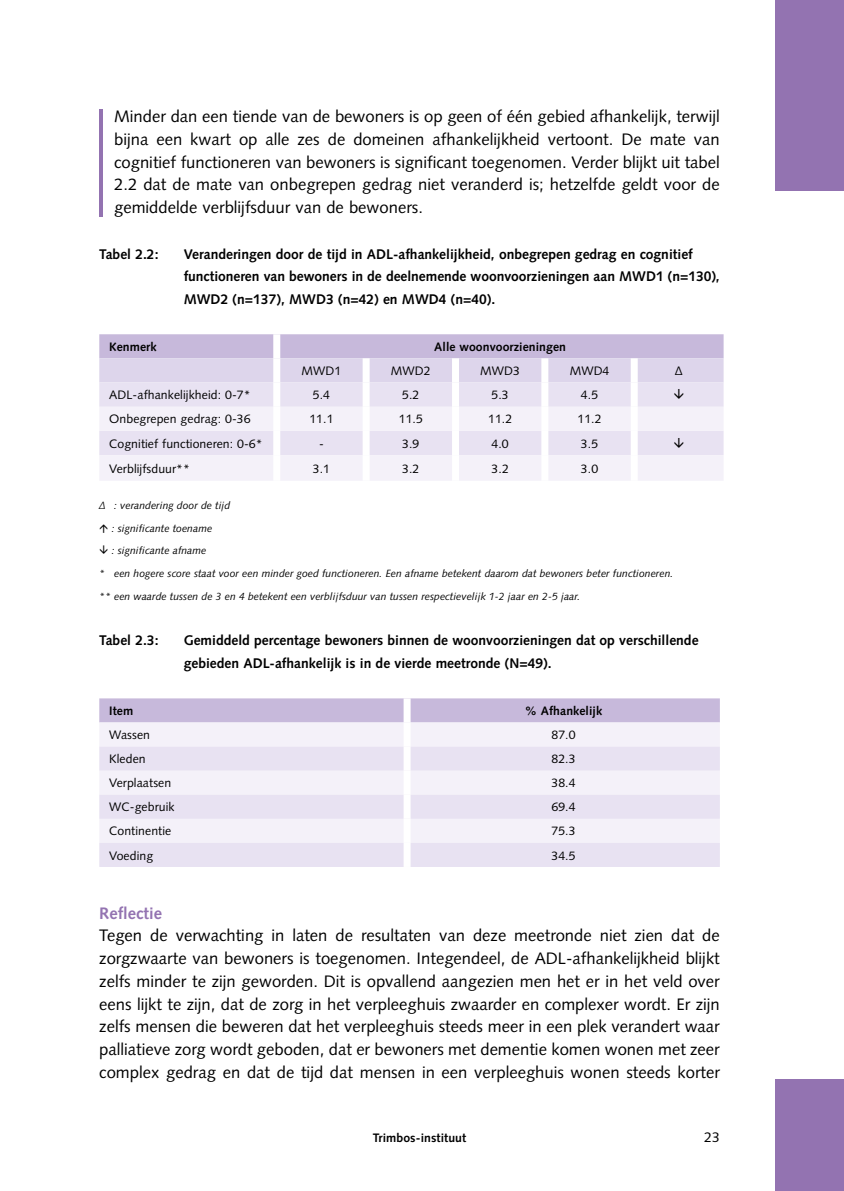
<style>
.page{position:relative;width:844px;height:1191px;background:#fff}
.page>*{position:absolute;margin:0;border:0;box-sizing:border-box;transform-origin:0 0}
.t1{font:16.62px/22.8px "Syntax LT Std";color:#000;text-align:justify}
.t2{font:700 16.62px "Syntax LT Std";color:#9373b1}
.t3{font:700 14px/22.8px "Syntax LT Std";color:#000}
.t4{font:14px "Syntax LT Std";color:#000}
.t5{font:12.25px "Syntax LT Std";letter-spacing:.005em;color:#000}
.t6{font:700 12.25px "Syntax LT Std";letter-spacing:.005em;color:#000}
.t7{font:italic 10.5px "Syntax LT Std";color:#000}
</style>
<div class="page">
<div style="left:775px;top:0;width:68px;height:190px;background:#9373b1"></div>
<div style="left:775px;top:1079px;width:68px;height:112px;background:#9373b1"></div>
<hr style="left:99px;top:109px;width:4px;height:108px;background:#9373b1">
<svg style="left:99px;top:334px;width:624px;height:48px;background:#d2c7e3"></svg>
<div style="left:99px;top:382px;width:624px;height:25px;background:#e8e2f2"></div>
<svg style="left:99px;top:407px;width:624px;height:74px;fill:#f4f1f9"></svg>
<div style="left:273px;top:334px;width:7px;height:24px;background:#fff"></div>
<div style="left:273px;top:358px;width:7px;height:24px;background:#fff"></div>
<div style="left:273px;top:382px;width:7px;height:25px;background:#fff"></div>
<div style="left:273px;top:407px;width:7px;height:24px;background:#fff"></div>
<div style="left:273px;top:431px;width:7px;height:24px;background:#fff"></div>
<div style="left:273px;top:455px;width:7px;height:26px;background:#fff"></div>
<div style="left:362px;top:358px;width:7px;height:24px;background:#fff"></div>
<div style="left:452px;top:358px;width:7px;height:24px;background:#fff"></div>
<div style="left:541px;top:358px;width:7px;height:24px;background:#fff"></div>
<div style="left:630px;top:358px;width:7px;height:24px;background:#fff"></div>
<div style="left:362px;top:382px;width:7px;height:25px;background:#fff"></div>
<div style="left:452px;top:382px;width:7px;height:25px;background:#fff"></div>
<div style="left:541px;top:382px;width:7px;height:25px;background:#fff"></div>
<div style="left:630px;top:382px;width:7px;height:25px;background:#fff"></div>
<div style="left:362px;top:407px;width:7px;height:24px;background:#fff"></div>
<div style="left:452px;top:407px;width:7px;height:24px;background:#fff"></div>
<div style="left:541px;top:407px;width:7px;height:24px;background:#fff"></div>
<div style="left:630px;top:407px;width:7px;height:24px;background:#fff"></div>
<div style="left:362px;top:431px;width:7px;height:24px;background:#fff"></div>
<div style="left:452px;top:431px;width:7px;height:24px;background:#fff"></div>
<div style="left:541px;top:431px;width:7px;height:24px;background:#fff"></div>
<div style="left:630px;top:431px;width:7px;height:24px;background:#fff"></div>
<div style="left:362px;top:455px;width:7px;height:26px;background:#fff"></div>
<div style="left:452px;top:455px;width:7px;height:26px;background:#fff"></div>
<div style="left:541px;top:455px;width:7px;height:26px;background:#fff"></div>
<div style="left:630px;top:455px;width:7px;height:26px;background:#fff"></div>
<div style="left:99px;top:698px;width:620px;height:24px;background:#c7b9db"></div>
<div style="left:99px;top:722px;width:620px;height:24px;background:#f4f1f9"></div>
<svg style="left:99px;top:746px;width:620px;height:121px;fill:#e8e2f2"></svg>
<div style="left:403px;top:698px;width:7px;height:24px;background:#fff"></div>
<div style="left:403px;top:722px;width:7px;height:24px;background:#fff"></div>
<div style="left:403px;top:746px;width:7px;height:24px;background:#fff"></div>
<div style="left:403px;top:770px;width:7px;height:24px;background:#fff"></div>
<div style="left:403px;top:794px;width:7px;height:25px;background:#fff"></div>
<div style="left:403px;top:819px;width:7px;height:24px;background:#fff"></div>
<div style="left:403px;top:843px;width:7px;height:24px;background:#fff"></div>
<svg style="left:674px;top:389px;width:9px;height:10px"></svg>
<svg style="left:674px;top:437px;width:9px;height:11px"></svg>
<p class="t1" style="left:114px;top:105px;width:607px">Minder dan een tiende van de bewoners is op geen of één gebied afhankelijk, terwijl bijna een kwart op alle zes de domeinen afhankelijkheid vertoont. De mate van cognitief functioneren van bewoners is significant toegenomen. Verder blijkt uit tabel 2.2 dat de mate van onbegrepen gedrag niet veranderd is; hetzelfde geldt voor de gemiddelde verblijfsduur van de bewoners.</p>
<p class="t3" style="left:99px;top:242px;width:61px">Tabel 2.2:</p>
<p class="t3" style="left:184px;top:242px;width:537px">Veranderingen door de tijd in ADL-afhankelijkheid, onbegrepen gedrag en cognitief functioneren van bewoners in de deelnemende woonvoorzieningen aan MWD1 (n=130),<br>MWD2 (n=137), MWD3 (n=42) en MWD4 (n=40).</p>
<p class="t6" style="left:109px;top:340px;width:49px">Kenmerk</p>
<p class="t6" style="left:434px;top:340px;width:133px">Alle woonvoorzieningen</p>
<p class="t5" style="left:301px;top:363px;width:41px">MWD1</p>
<p class="t5" style="left:391px;top:363px;width:41px">MWD2</p>
<p class="t5" style="left:480px;top:363px;width:41px">MWD3</p>
<p class="t5" style="left:569px;top:363px;width:41px">MWD4</p>
<p class="t5" style="left:674px;top:363px;width:9px">Δ</p>
<p class="t5" style="left:109px;top:388px;width:143px">ADL-afhankelijkheid: 0-7*</p>
<p class="t5" style="left:313px;top:388px;width:19px">5.4</p>
<p class="t5" style="left:402px;top:388px;width:19px">5.2</p>
<p class="t5" style="left:491px;top:388px;width:19px">5.3</p>
<p class="t5" style="left:580px;top:388px;width:19px">4.5</p>
<p class="t5" style="left:109px;top:412px;width:143px">Onbegrepen gedrag: 0-36</p>
<p class="t5" style="left:309px;top:412px;width:26px">11.1</p>
<p class="t5" style="left:398px;top:412px;width:26px">11.5</p>
<p class="t5" style="left:488px;top:412px;width:26px">11.2</p>
<p class="t5" style="left:577px;top:412px;width:26px">11.2</p>
<p class="t5" style="left:109px;top:436px;width:155px">Cognitief functioneren: 0-6*</p>
<p class="t5" style="left:319px;top:436px;width:6px">-</p>
<p class="t5" style="left:402px;top:436px;width:19px">3.9</p>
<p class="t5" style="left:491px;top:436px;width:19px">4.0</p>
<p class="t5" style="left:580px;top:436px;width:19px">3.5</p>
<p class="t5" style="left:109px;top:461px;width:82px">Verblijfsduur**</p>
<p class="t5" style="left:313px;top:462px;width:19px">3.1</p>
<p class="t5" style="left:402px;top:462px;width:19px">3.2</p>
<p class="t5" style="left:491px;top:462px;width:19px">3.2</p>
<p class="t5" style="left:581px;top:462px;width:19px">3.0</p>
<p class="t7" style="left:99px;top:499px;width:132px">Δ : verandering door de tijd</p>
<p class="t7" style="left:112px;top:522px;width:102px">: significante toename</p>
<p class="t7" style="left:112px;top:544px;width:96px">: significante afname</p>
<p class="t7" style="left:99px;top:567px;width:575px">* een hogere score staat voor een minder goed functioneren. Een afname betekent daarom dat bewoners beter functioneren.</p>
<p class="t7" style="left:99px;top:590px;width:482px">** een waarde tussen de 3 en 4 betekent een verblijfsduur van tussen respectievelijk 1-2 jaar en 2-5 jaar.</p>
<p class="t3" style="left:99px;top:629px;width:61px">Tabel 2.3:</p>
<p class="t3" style="left:184px;top:629px;width:516px">Gemiddeld percentage bewoners binnen de woonvoorzieningen dat op verschillende gebieden ADL-afhankelijk is in de vierde meetronde (N=49).</p>
<p class="t6" style="left:109px;top:704px;width:25px">Item</p>
<p class="t6" style="left:524px;top:704px;width:79px">% Afhankelijk</p>
<p class="t5" style="left:109px;top:727px;width:42px">Wassen</p>
<p class="t5" style="left:551px;top:727px;width:26px">87.0</p>
<p class="t5" style="left:109px;top:751px;width:38px">Kleden</p>
<p class="t5" style="left:551px;top:751px;width:26px">82.3</p>
<p class="t5" style="left:109px;top:776px;width:63px">Verplaatsen</p>
<p class="t5" style="left:551px;top:776px;width:26px">38.4</p>
<p class="t5" style="left:109px;top:800px;width:67px">WC-gebruik</p>
<p class="t5" style="left:551px;top:800px;width:26px">69.4</p>
<p class="t5" style="left:109px;top:824px;width:64px">Continentie</p>
<p class="t5" style="left:551px;top:824px;width:26px">75.3</p>
<p class="t5" style="left:109px;top:848px;width:45px">Voeding</p>
<p class="t5" style="left:551px;top:848px;width:26px">34.5</p>
<p class="t2" style="left:99px;top:903px;width:64px">Reflectie</p>
<p class="t1" style="left:99px;top:924px;width:622px">Tegen de verwachting in laten de resultaten van deze meetronde niet zien dat de zorgzwaarte van bewoners is toegenomen. Integendeel, de ADL-afhankelijkheid blijkt zelfs minder te zijn geworden. Dit is opvallend aangezien men het er in het veld over eens lijkt te zijn, dat de zorg in het verpleeghuis zwaarder en complexer wordt. Er zijn zelfs mensen die beweren dat het verpleeghuis steeds meer in een plek verandert waar palliatieve zorg wordt geboden, dat er bewoners met dementie komen wonen met zeer complex gedrag en dat de tijd dat mensen in een verpleeghuis wonen steeds korter</p>
<p class="t6" style="left:372px;top:1131px;width:95px">Trimbos-instituut</p>
<p class="t4" style="left:704px;top:1129px;width:17px">23</p>
</div>
